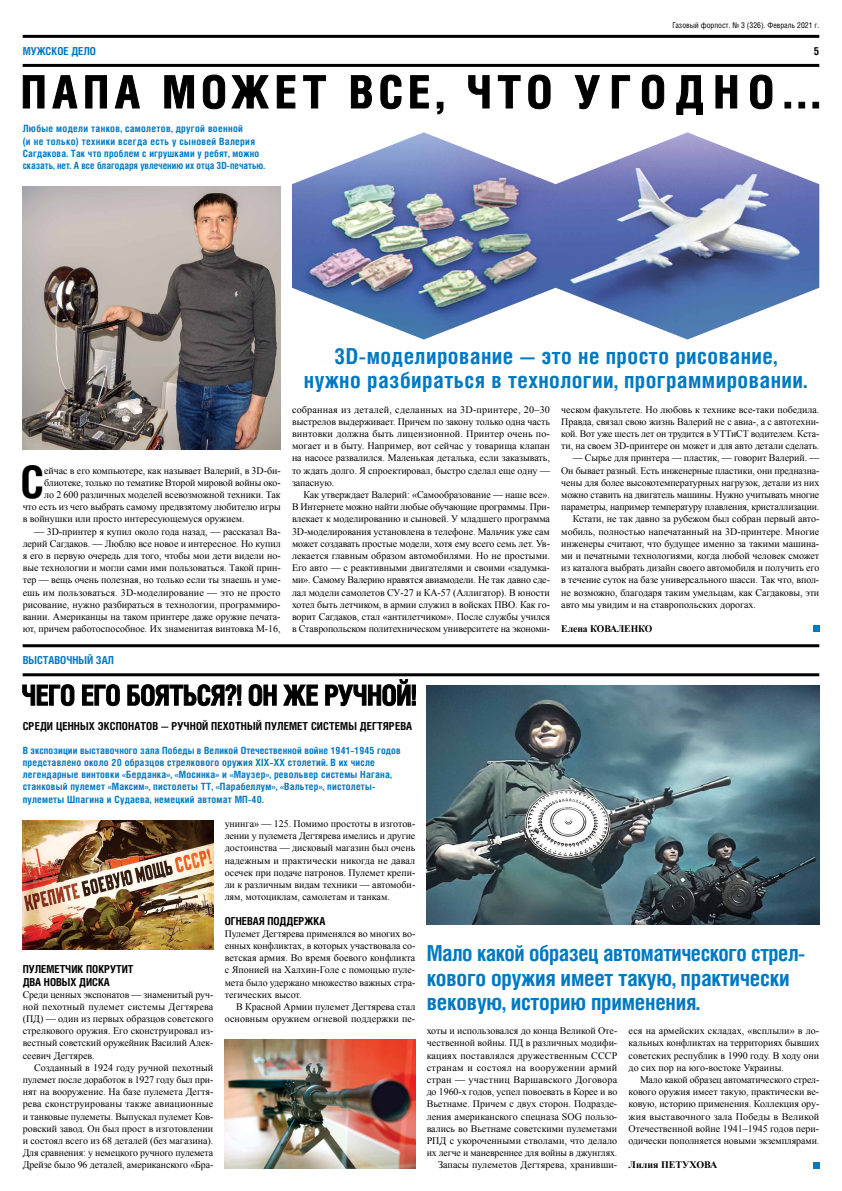
<style>
.page{position:relative;width:842px;height:1191px;background:#fff}
.page>*{position:absolute;margin:0;border:0;box-sizing:border-box;transform-origin:0 0}
.t1{font:700 44.8px "Helios Cond";color:#000}
.t2{font:700 22px/24.4px "Helios Cond";letter-spacing:-.01em;color:#0079c1}
.t3{font:700 22px/24.4px "Helios Cond";letter-spacing:.02em;color:#0079c1;text-align:center}
.t4{font:700 11px/12.2px "Helios Cond";letter-spacing:.01em;color:#000}
.t5{font:700 11px "Helios Cond";color:#0079c1}
.t6{font:10px/12.2px "Times New Roman";letter-spacing:-.005em;color:#000;text-align:justify}
.t7{font:700 10px/12.2px "Helios Cond";letter-spacing:.02em;color:#0079c1}
.t8{font:700 10px "Times New Roman";letter-spacing:-.005em;color:#000}
.t9{font:8px "Helios Cond";color:#000}
.s1{font-family:"Times New Roman PSMT2"}
</style>
<div class="page">
<hr style="left:23px;top:35px;width:796px;height:3px;background:#000">
<hr style="left:23px;top:64px;width:796px;height:3px;background:#000">
<hr style="left:23px;top:644px;width:796px;height:3px;background:#000">
<hr style="left:23px;top:673px;width:796px;height:3px;background:#000">
<div style="left:813px;top:1161px;width:6px;height:7px;background:#0079c1"></div>
<svg style="left:23px;top:679px;width:392px;height:27px"></svg>
<img style="left:427px;top:685px;width:392px;height:239px">
<img style="left:225px;top:1039px;width:190px;height:129px">
<img style="left:23px;top:820px;width:190px;height:129px">
<svg style="left:23px;top:75px;width:796px;height:40px"></svg>
<img style="left:23px;top:187px;width:258px;height:262px">
<img style="left:292px;top:132px;width:527px;height:207px">
<div style="left:813px;top:625px;width:6px;height:7px;background:#0079c1"></div>
<p class="t9" style="left:672px;top:21px;width:148px">Газовый форпост. № 3 (326). Февраль 2021 г.</p>
<p class="t5" style="left:23px;top:44px;width:75px">МУЖСКОЕ ДЕЛО</p>
<p class="t4" style="left:814px;top:45px;width:7px">5</p>
<p class="t7" style="left:23px;top:122px;width:244px">Любые модели танков, самолетов, другой военной<br>(и не только) техники всегда есть у сыновей Валерия Сагдакова. Так что проблем с игрушками у ребят, можно сказать, нет. А все благодаря увлечению их отца 3D-печатью.</p>
<h1 class="t1" style="left:21px;top:455px;width:25px">С</h1>
<p class="t6" style="left:44px;top:464px;width:238px">ейчас в его компьютере, как называет Валерий, в 3D-би<span class="s1">-</span></p>
<p class="t6" style="left:44px;top:476px;width:238px">блиотеке, только по тематике Второй мировой войны око<span class="s1">-</span></p>
<p class="t6" style="left:44px;top:488px;width:238px">ло 2 600 различных моделей всевозможной техники. Так</p>
<p class="t6" style="left:23px;top:500px;width:259px">что есть из чего выбрать самому предвзятому любителю игры</p>
<p class="t6" style="left:23px;top:513px;width:223px">в войнушки или просто интересующемуся оружием.</p>
<p class="t6" style="left:23px;top:525px;width:259px;text-indent:11px">— 3D-принтер я купил около года назад, — рассказал Ва&shy;лерий Сагдаков. — Люблю все новое и интересное. Но купил я его в первую очередь для того, чтобы мои дети видели но&shy;вые технологии и могли сами ими пользоваться. Такой прин&shy;тер — вещь очень полезная, но только если ты знаешь и уме&shy;ешь им пользоваться. 3D-моделирование — это не просто рисование, нужно разбираться в технологии, программиро&shy;вании. Американцы на таком принтере даже оружие печата&shy;ют, причем работоспособное. Их знаменитая винтовка М-16,</p>
<p class="t5" style="left:23px;top:653px;width:93px">ВЫСТАВОЧНЫЙ ЗАЛ</p>
<h2 class="t3" style="left:304px;top:343px;width:505px">3D-моделирование — это не просто рисование, нужно разбираться в технологии, программировании.</h2>
<p class="t6" style="left:292px;top:403px;width:260px">собранная из деталей, сделанных на 3D-принтере, 20–30 выстрелов выдерживает. Причем по закону только одна часть винтовки должна быть лицензионной. Принтер очень по&shy;могает и в быту. Например, вот сейчас у товарища клапан на насосе развалился. Маленькая деталька, если заказывать, то ждать долго. Я спроектировал, быстро сделал еще одну — запасную.</p>
<p class="t6" style="left:292px;top:488px;width:259px;text-indent:11px">Как утверждает Валерий: «Самообразование — наше все».<br>В Интернете можно найти любые обучающие программы. При&shy;влекает к моделированию и сыновей. У младшего программа 3D-моделирования установлена в телефоне. Мальчик уже сам может создавать простые модели, хотя ему всего семь лет. Ув&shy;лекается главным образом автомобилями. Но не простыми.<br>Его авто — с реактивными двигателями и своими «задумка&shy;ми». Самому Валерию нравятся авиамодели. Не так давно сде&shy;лал модели самолетов СУ-27 и КА-57 (Аллигатор). В юности хотел быть летчиком, в армии служил в войсках ПВО. Как го&shy;ворит Сагдаков, стал «антилетчиком». После службы учился в Ставропольском политехническом университете на экономи<span class="s1">-</span></p>
<p class="t6" style="left:561px;top:403px;width:259px">ческом факультете. Но любовь к технике все-таки победила.<br>Правда, связал свою жизнь Валерий не с авиа-, а с автотехни&shy;кой. Вот уже шесть лет он трудится в УТТиСТ водителем. Кста&shy;ти, на своем 3D-принтере он может и для авто детали сделать.</p>
<p class="t6" style="left:573px;top:452px;width:248px">— Сырье для принтера — пластик, — говорит Валерий. —</p>
<p class="t6" style="left:561px;top:464px;width:259px">Он бывает разный. Есть инженерные пластики, они предназна<span class="s1">-</span></p>
<p class="t6" style="left:561px;top:476px;width:259px">чены для более высокотемпературных нагрузок, детали из них</p>
<p class="t6" style="left:561px;top:488px;width:259px">можно ставить на двигатель машины. Нужно учитывать многие</p>
<p class="t6" style="left:561px;top:500px;width:260px">параметры, например температуру плавления, кристаллизации.</p>
<p class="t6" style="left:573px;top:513px;width:248px">Кстати, не так давно за рубежом был собран первый авто<span class="s1">-</span></p>
<p class="t6" style="left:561px;top:525px;width:260px">мобиль, полностью напечатанный на 3D-принтере. Многие</p>
<p class="t6" style="left:561px;top:537px;width:259px">инженеры считают, что будущее именно за такими машина<span class="s1">-</span></p>
<p class="t6" style="left:561px;top:549px;width:259px">ми и печатными технологиями, когда любой человек сможет</p>
<p class="t6" style="left:561px;top:561px;width:259px">из каталога выбрать дизайн своего автомобиля и получить его</p>
<p class="t6" style="left:561px;top:573px;width:259px">в течение суток на базе универсального шасси. Так что, впол<span class="s1">-</span></p>
<p class="t6" style="left:561px;top:586px;width:259px">не возможно, благодаря таким умельцам, как Сагдаковы, эти</p>
<p class="t6" style="left:561px;top:598px;width:196px">авто мы увидим и на ставропольских дорогах.</p>
<p class="t8" style="left:561px;top:622px;width:93px">Елена КОВАЛЕНКО</p>
<p class="t4" style="left:23px;top:719px;width:391px">СРЕДИ ЦЕННЫХ ЭКСПОНАТОВ — РУЧНОЙ ПЕХОТНЫЙ ПУЛЕМЕТ СИСТЕМЫ ДЕГТЯРЕВА</p>
<p class="t7" style="left:23px;top:744px;width:379px">В экспозиции выставочного зала Победы в Великой Отечественной войне 1941–1945 годов представлено около 20 образцов стрелкового оружия XIX–XX столетий. В их числе легендарные винтовки «Берданка», «Мосинка» и «Маузер», револьвер системы Нагана, станковый пулемет «Максим», пистолеты ТТ, «Парабеллум», «Вальтер», пистолеты&shy;пулеметы Шпагина и Судаева, немецкий автомат МП-40.</p>
<p class="t4" style="left:23px;top:963px;width:112px">ПУЛЕМЕТЧИК ПОКРУТИТ<br>ДВА НОВЫХ ДИСКА</p>
<p class="t6" style="left:23px;top:988px;width:192px">Среди ценных экспонатов — знаменитый руч&shy;ной пехотный пулемет системы Дегтярева (ПД) — один из первых образцов советского стрелкового оружия. Его сконструировал из&shy;вестный советский оружейник Василий Алек&shy;сеевич Дегтярев.</p>
<p class="t6" style="left:23px;top:1061px;width:192px;text-indent:11px">Созданный в 1924 году ручной пехотный пулемет после доработок в 1927 году был при&shy;нят на вооружение. На базе пулемета Дегтя&shy;рева сконструированы также авиационные и танковые пулеметы. Выпускал пулемет Ков&shy;ровский завод. Он был прост в изготовлении и состоял всего из 68 деталей (без магазина).<br>Для сравнения: у немецкого ручного пулемета Дрейзе было 96 деталей, американского «Бра<span class="s1">-</span></p>
<p class="t6" style="left:225px;top:817px;width:192px">унинга» — 125. Помимо простоты в изготов&shy;лении у пулемета Дегтярева имелись и другие достоинства — дисковый магазин был очень надежным и практически никогда не давал осечек при подаче патронов. Пулемет крепи&shy;ли к различным видам техники — автомоби&shy;лям, мотоциклам, самолетам и танкам.</p>
<p class="t4" style="left:225px;top:914px;width:102px">ОГНЕВАЯ ПОДДЕРЖКА</p>
<p class="t6" style="left:225px;top:927px;width:192px">Пулемет Дегтярева применялся во многих во&shy;енных конфликтах, в которых участвовала со&shy;ветская армия. Во время боевого конфликта с Японией на Халхин-Голе с помощью пуле&shy;мета было удержано множество важных стра&shy;тегических высот.</p>
<p class="t6" style="left:225px;top:1000px;width:192px;text-align:right">В Красной Армии пулемет Дегтярева стал основным оружием огневой поддержки пе<span class="s1">-</span></p>
<h2 class="t2" style="left:427px;top:940px;width:380px">Мало какой образец автоматического стрел - кового оружия имеет такую, практически вековую, историю применения.</h2>
<p class="t6" style="left:427px;top:1024px;width:192px;text-align:right">хоты и использовался до конца Великой Оте&shy;чественной войны. ПД в различных модифи&shy;кациях поставлялся дружественным СССР странам и состоял на вооружении армий стран — участниц Варшавского Договора до 1960-х годов, успел повоевать в Корее и во Вьетнаме. Причем с двух сторон. Подразде&shy;ления американского спецназа SOG пользо&shy;вались во Вьетнаме советскими пулеметами РПД с укороченными стволами, что делало их легче и маневреннее для войны в джунглях.<br>Запасы пулеметов Дегтярева, хранивши<span class="s1">-</span></p>
<p class="t6" style="left:629px;top:1024px;width:192px">еся на армейских складах, «всплыли» в ло&shy;кальных конфликтах на территориях бывших советских республик в 1990 году. В ходу они до сих пор на юго-востоке Украины.</p>
<p class="t6" style="left:629px;top:1073px;width:192px;text-indent:11px">Мало какой образец автоматического стрел&shy;кового оружия имеет такую, практически ве&shy;ковую, историю применения. Коллекция ору&shy;жия выставочного зала Победы в Великой Отечественной вой не 1941–1945 годов пери&shy;одически пополняется новыми экземплярами.</p>
<p class="t8" style="left:629px;top:1158px;width:90px">Лилия ПЕТУХОВА</p>
</div>
